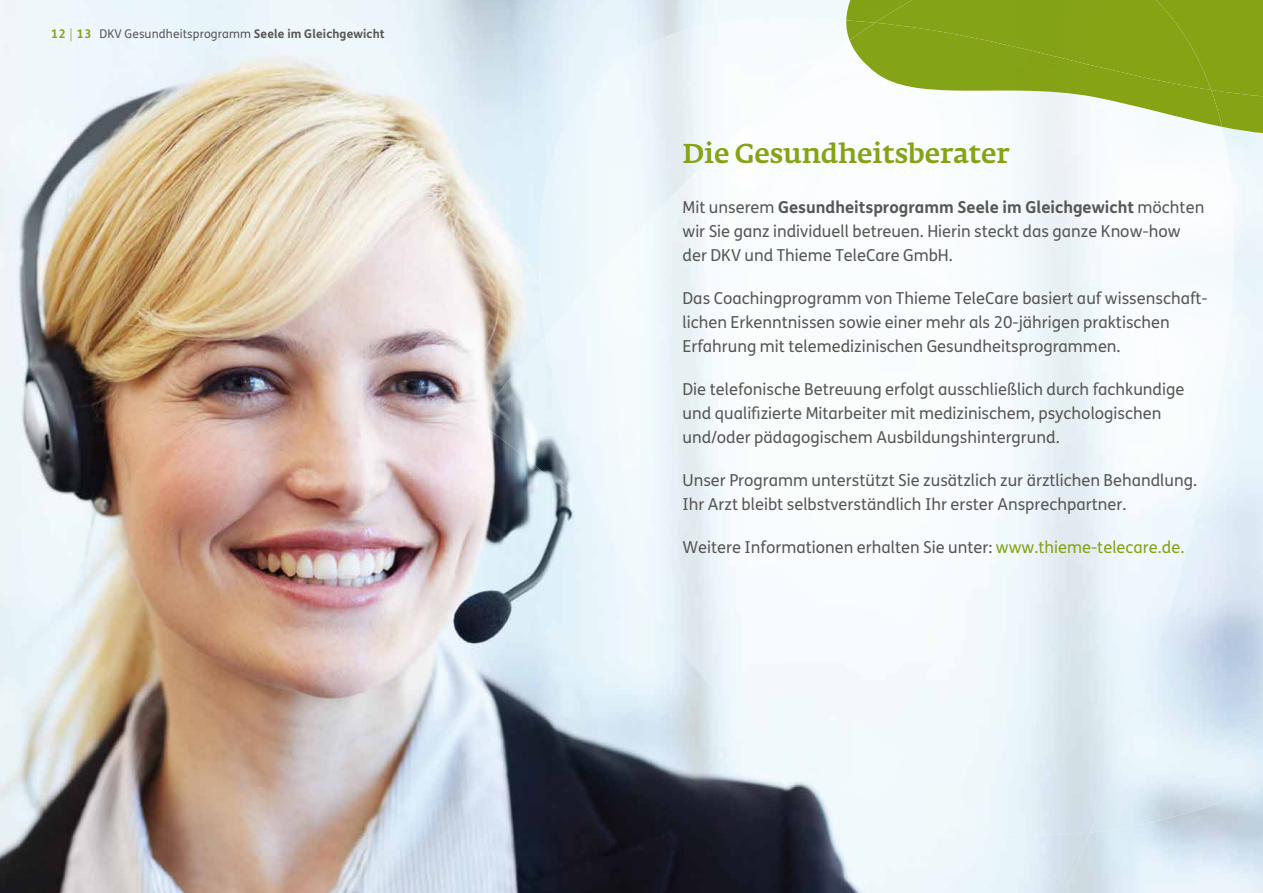
<style>
.page{position:relative;width:1263px;height:893px;background:#fff}
.page>*{position:absolute;margin:0;border:0;box-sizing:border-box;transform-origin:0 0}
.t1{font:500 27px "Fedra Serif A Pro";color:#85a315}
.t2{font:16.5px/23.9px "FS Me";color:#575756}
.t3{font:12px "FS Me";letter-spacing:.01em;color:#575756}
.s1{font-weight:700;color:#85a315}
.s2{font-weight:300;color:#85a315}
.s3{font-weight:700}
.s4{color:#85a315}
</style>
<div class="page">
<img style="left:0;top:0;width:1263px;height:893px">
<img style="left:1118px;top:831px;width:51px;height:2px">
<img style="left:591px;top:19px;width:210px;height:152px">
<img style="left:801px;top:19px;width:45px;height:21px">
<img style="left:539px;top:86px;width:52px;height:250px">
<img style="left:1222px;top:133px;width:41px;height:670px">
<div style="left:591px;top:171px;width:58px;height:102px;background:#f1f9fd"></div>
<svg style="left:591px;top:273px;width:6px;height:2px"></svg>
<img style="left:1169px;top:624px;width:53px;height:210px">
<img style="left:601px;top:571px;width:42px;height:27px">
<img style="left:643px;top:571px;width:53px;height:99px">
<img style="left:696px;top:624px;width:52px;height:101px">
<img style="left:1118px;top:624px;width:51px;height:207px">
<div style="left:748px;top:640px;width:105px;height:143px;background:#f0fafc"></div>
<div style="left:853px;top:730px;width:53px;height:86px;background:#f2fafc"></div>
<img style="left:906px;top:783px;width:27px;height:46px">
<img style="left:831px;top:783px;width:23px;height:12px">
<img style="left:477px;top:336px;width:68px;height:150px">
<img style="left:579px;top:510px;width:18px;height:10px">
<img style="left:998px;top:835px;width:92px;height:52px">
<img style="left:753px;top:40px;width:313px;height:690px">
<img style="left:1066px;top:133px;width:52px;height:702px">
<img style="left:701px;top:117px;width:53px;height:523px">
<img style="left:1118px;top:133px;width:118px;height:279px">
<img style="left:649px;top:146px;width:53px;height:478px">
<div style="left:597px;top:199px;width:53px;height:372px;background:#f3fafd"></div>
<img style="left:545px;top:275px;width:52px;height:235px">
<img style="left:1118px;top:411px;width:104px;height:213px">
<img style="left:1118px;top:623px;width:49px;height:141px">
<img style="left:857px;top:729px;width:209px;height:54px">
<img style="left:933px;top:782px;width:133px;height:53px">
<img style="left:1211px;top:0;width:52px;height:20px">
<img style="left:846px;top:0;width:29px;height:20px">
<img style="left:846px;top:20px;width:417px;height:113px">
<div style="left:875px;top:0;width:336px;height:23px;background:#84a316"></div>
<img style="left:850px;top:23px;width:372px;height:104px">
<p class="t3" style="left:51px;top:30px;width:335px"><span class="s1">12</span> <span class="s2">|</span> <span class="s1">13</span> DKV Gesundheitsprogramm <span class="s3">Seele im Gleichgewicht</span></p>
<h1 class="t1" style="left:682px;top:140px;width:329px">Die Gesundheitsberater</h1>
<p class="t2" style="left:682px;top:198px;width:523px">Mit unserem <span class="s3">Gesundheitsprogramm Seele im Gleichgewicht</span> möchten wir Sie ganz individuell betreuen. Hierin steckt das ganze Know-how der DKV und Thieme TeleCare GmbH.</p>
<p class="t2" style="left:682px;top:288px;width:527px">Das Coachingprogramm von Thieme TeleCare basiert auf wissenschaft&shy;lichen Erkenntnissen sowie einer mehr als 20-jährigen praktischen<br>Erfahrung mit telemedizinischen Gesundheitsprogrammen.</p>
<p class="t2" style="left:682px;top:379px;width:503px">Die telefonische Betreuung erfolgt ausschließlich durch fachkundige und qualifizierte Mitarbeiter mit medizinischem, psychologischen und/oder pädagogischem Ausbildungshintergrund.</p>
<p class="t2" style="left:682px;top:470px;width:516px">Unser Programm unterstützt Sie zusätzlich zur ärztlichen Behandlung.<br>Ihr Arzt bleibt selbstverständlich Ihr erster Ansprechpartner.</p>
<p class="t2" style="left:682px;top:537px;width:503px">Weitere Informationen erhalten Sie unter: <span class="s4">www.thieme-telecare.de.</span></p>
</div>
